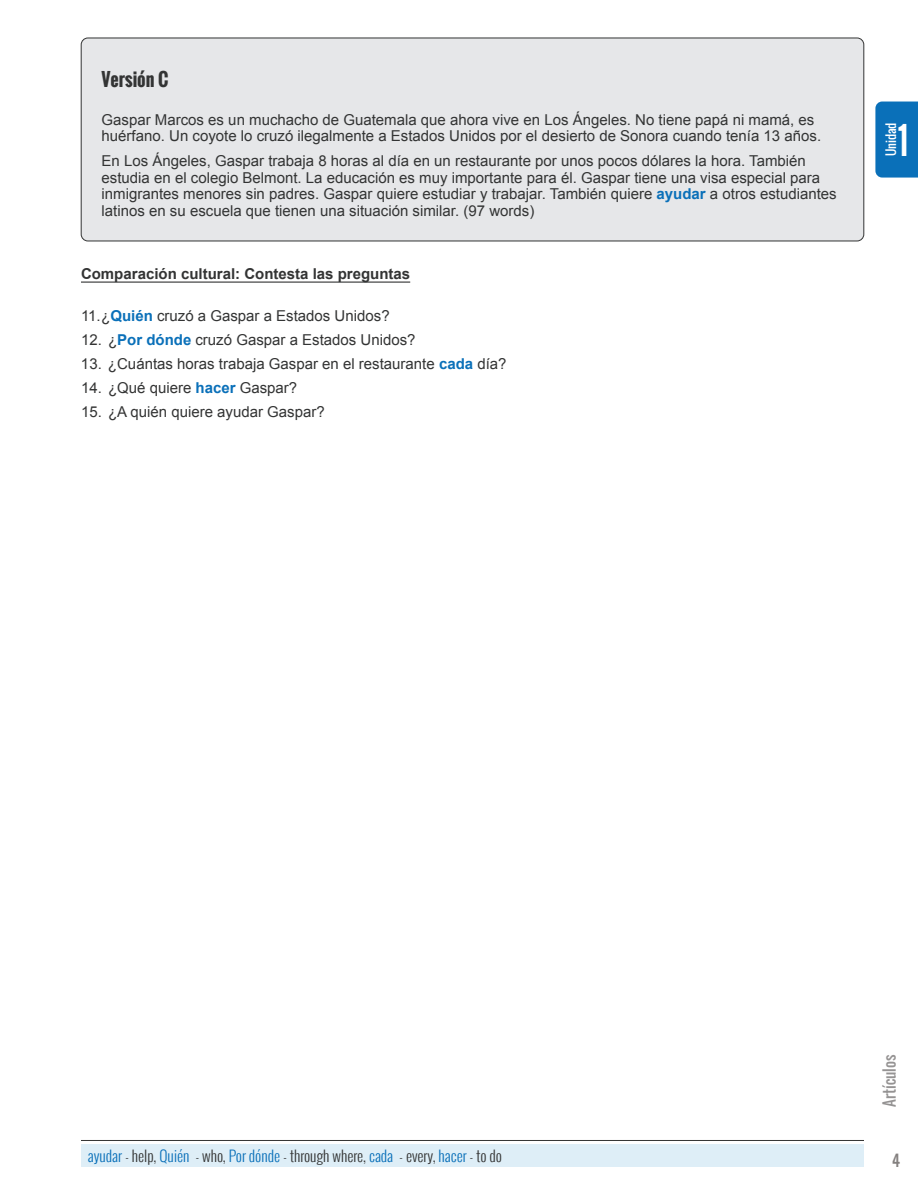
<style>
.page{position:relative;width:918px;height:1188px;background:#fff}
.page>*{position:absolute;margin:0;border:0;box-sizing:border-box;transform-origin:0 0}
.t1{font:36px "Oswald";color:#fff}
.t2{font:700 18px "Oswald";color:#333434}
.t3{font:15px/16.5px "Arial";color:#333434}
.t4{font:300 15px "Oswald";color:#333434}
.t5{font:700 15px "Arial";color:#333434}
.t6{font:15px "Oswald";color:#959393}
.t7{font:15px "Oswald";color:#84807f}
.t8{font:12px "Oswald";color:#fff}
.s1{font-weight:700;color:#0a70b9}
.s2{color:#0a70b9}
</style>
<div class="page">
<div style="left:875px;top:102px;width:43px;height:76px;background:#0a70b9"></div>
<div style="left:81px;top:1144px;width:783px;height:22px;background:#deeef7"></div>
<hr style="left:81px;top:1140px;width:783px;height:1px;background:#333434">
<div style="left:81px;top:38px;width:783px;height:203px;background:#e6e7e9;border-radius:7px"></div>
<div style="left:81px;top:38px;width:783px;height:203px;border:1px solid #333434;border-radius:7px"></div>
<hr style="left:81px;top:282px;width:329px;height:1px;background:#333434">
<p class="t2" style="left:102px;top:66px;width:68px">Versión C</p>
<p class="t3" style="left:102px;top:111px;width:721px">Gaspar Marcos es un muchacho de Guatemala que ahora vive en Los Ángeles. No tiene papá ni mamá, es huérfano. Un coyote lo cruzó ilegalmente a Estados Unidos por el desierto de Sonora cuando tenía 13 años.</p>
<p class="t3" style="left:102px;top:153px;width:737px">En Los Ángeles, Gaspar trabaja 8 horas al día en un restaurante por unos pocos dólares la hora. También estudia en el colegio Belmont. La educación es muy importante para él. Gaspar tiene una visa especial para inmigrantes menores sin padres. Gaspar quiere estudiar y trabajar. También quiere <span class="s1">ayudar</span> a otros estudiantes latinos en su escuela que tienen una situación similar. (97 words)</p>
<p class="t5" style="left:81px;top:264px;width:331px">Comparación cultural: Contesta las preguntas</p>
<p class="t3" style="left:81px;top:308px;width:310px">11.¿<span class="s1">Quién</span> cruzó a Gaspar a Estados Unidos?</p>
<p class="t3" style="left:81px;top:332px;width:336px">12. ¿<span class="s1">Por dónde</span> cruzó Gaspar a Estados Unidos?</p>
<p class="t3" style="left:81px;top:356px;width:427px">13. ¿Cuántas horas trabaja Gaspar en el restaurante <span class="s1">cada</span> día?</p>
<p class="t3" style="left:81px;top:380px;width:218px">14. ¿Qué quiere <span class="s1">hacer</span> Gaspar?</p>
<p class="t3" style="left:81px;top:404px;width:245px">15. ¿A quién quiere ayudar Gaspar?</p>
<p class="t8" style="left:882px;top:156px;width:36px;rotate:-90deg">Unidad</p>
<h1 class="t1" style="left:897px;top:113px;width:13px">1</h1>
<p class="t4" style="left:88px;top:1144px;width:416px"><span class="s2">ayudar</span> - help, <span class="s2">Quién</span> - who, <span class="s2">Por dónde</span> - through where, <span class="s2">cada</span> - every, <span class="s2">hacer</span> - to do</p>
<p class="t6" style="left:878px;top:1107px;width:54px;rotate:-90deg">Artículos</p>
<p class="t7" style="left:892px;top:1149px;width:9px">4</p>
</div>
